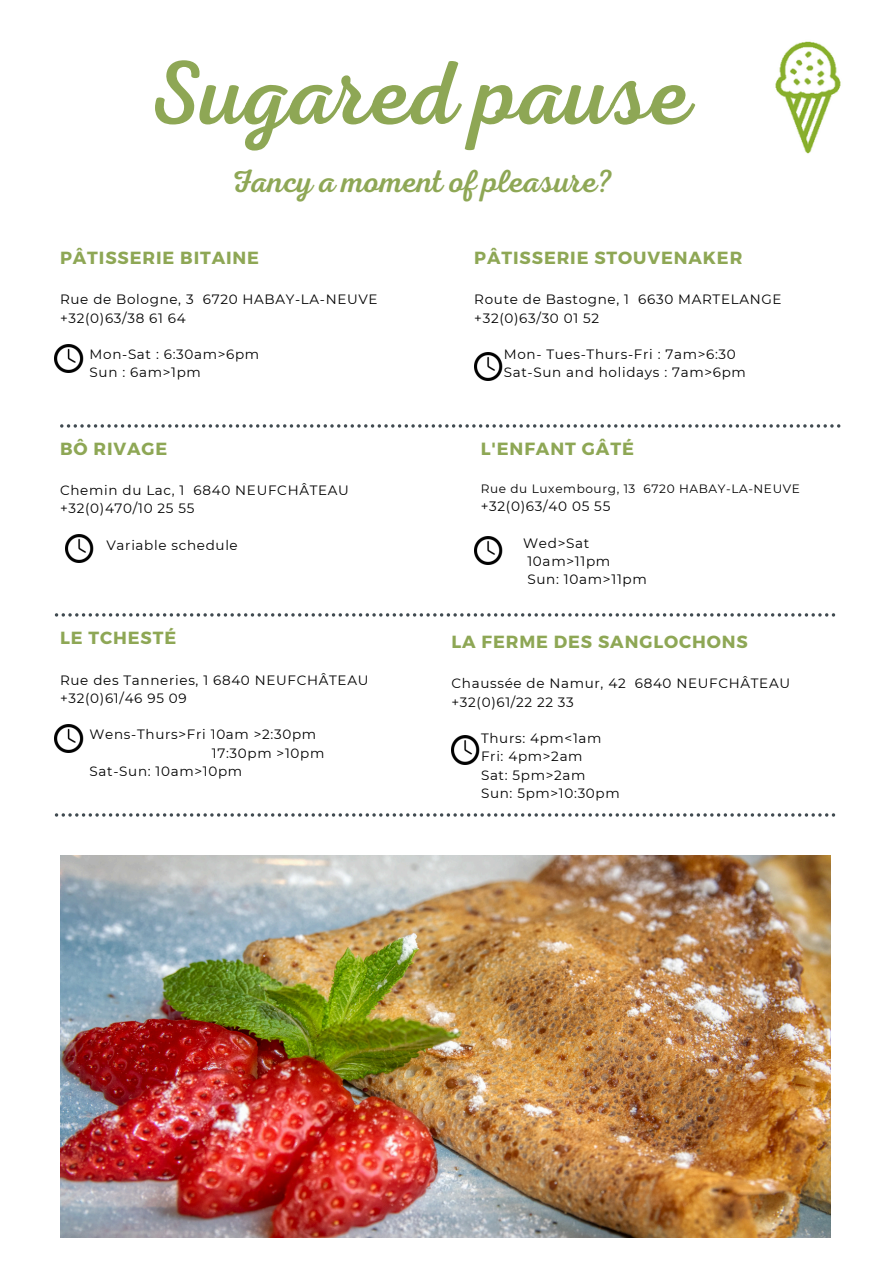
<style>
.page{position:relative;width:894px;height:1264px;background:#fff}
.page>*{position:absolute;margin:0;border:0;box-sizing:border-box;transform-origin:0 0}
.t1{font:90.9px "RTL Adam Script Regular";color:#8ea755}
.t2{font:32.4px "RTL Adam Script Regular";color:#8ea755}
.t3{font:700 17.7px "Montserrat";letter-spacing:.05em;color:#8ea755}
.t4{font:700 17.55px "Montserrat";letter-spacing:.05em;color:#8ea755}
.t5{font:13.65px/18.1px "Montserrat";letter-spacing:.05em;color:#000}
.t6{font:13.5px/18.3px "Montserrat";letter-spacing:.05em;color:#000}
.t7{font:12.15px "Montserrat";letter-spacing:.05em;color:#000}
</style>
<div class="page">
<img style="left:775px;top:41px;width:66px;height:113px">
<svg style="left:60px;top:424px;width:780px;height:3px"></svg>
<svg style="left:55px;top:613px;width:779px;height:3px"></svg>
<svg style="left:55px;top:813px;width:779px;height:3px"></svg>
<img style="left:60px;top:855px;width:770px;height:381px">
<img style="left:55px;top:344px;width:29px;height:28px">
<img style="left:65px;top:535px;width:29px;height:28px">
<img style="left:474px;top:353px;width:29px;height:28px">
<img style="left:474px;top:537px;width:29px;height:28px">
<img style="left:451px;top:736px;width:29px;height:28px">
<img style="left:55px;top:724px;width:29px;height:28px">
<h1 class="t1" style="left:147px;top:41px;width:545px">Sugared pause</h1>
<h2 class="t2" style="left:231px;top:163px;width:384px">Fancy a moment of pleasure?</h2>
<h4 class="t4" style="left:60px;top:246px;width:200px">PÂTISSERIE BITAINE</h4>
<h4 class="t6" style="left:60px;top:290px;width:319px">Rue de Bologne, 3 6720 HABAY-LA-NEUVE +32(0)63/38 61 64</h4>
<p class="t6" style="left:90px;top:345px;width:171px">Mon-Sat : 6:30am&gt;6pm<br>Sun : 6am&gt;1pm</p>
<h3 class="t4" style="left:60px;top:437px;width:109px">BÔ RIVAGE</h3>
<h4 class="t6" style="left:60px;top:481px;width:290px">Chemin du Lac, 1 6840 NEUFCHÂTEAU +32(0)470/10 25 55</h4>
<h4 class="t6" style="left:106px;top:536px;width:133px">Variable schedule</h4>
<p class="t4" style="left:60px;top:626px;width:117px">LE TCHESTÉ</p>
<h3 class="t6" style="left:60px;top:670px;width:310px">Rue des Tanneries, 1 6840 NEUFCHÂTEAU +32(0)61/46 95 09</h3>
<h4 class="t6" style="left:90px;top:725px;width:228px">Wens-Thurs&gt;Fri 10am &gt;2:30pm</h4>
<h4 class="t6" style="left:212px;top:743px;width:114px">17:30pm &gt;10pm</h4>
<h4 class="t6" style="left:90px;top:761px;width:154px">Sat-Sun: 10am&gt;10pm</h4>
<h1 class="t4" style="left:474px;top:246px;width:269px">PÂTISSERIE STOUVENAKER</h1>
<h2 class="t6" style="left:474px;top:290px;width:308px">Route de Bastogne, 1 6630 MARTELANGE +32(0)63/30 01 52</h2>
<h3 class="t6" style="left:503px;top:345px;width:243px">Mon- Tues-Thurs-Fri : 7am&gt;6:30<br>Sat-Sun and holidays : 7am&gt;6pm</h3>
<p class="t3" style="left:480px;top:437px;width:155px">L'ENFANT GÂTÉ</p>
<h3 class="t7" style="left:480px;top:481px;width:320px">Rue du Luxembourg, 13 6720 HABAY-LA-NEUVE</h3>
<h4 class="t5" style="left:480px;top:497px;width:131px">+32(0)63/40 05 55</h4>
<h4 class="t5" style="left:527px;top:533px;width:121px;text-indent:-4px">Wed&gt;Sat<br>10am&gt;11pm<br>Sun: 10am&gt;11pm</h4>
<h3 class="t4" style="left:451px;top:630px;width:298px">LA FERME DES SANGLOCHONS</h3>
<p class="t6" style="left:451px;top:674px;width:340px">Chaussée de Namur, 42 6840 NEUFCHÂTEAU +32(0)61/22 22 33</p>
<p class="t6" style="left:481px;top:729px;width:140px">Thurs: 4pm&lt;1am<br>Fri: 4pm&gt;2am<br>Sat: 5pm&gt;2am<br>Sun: 5pm&gt;10:30pm</p>
</div>
